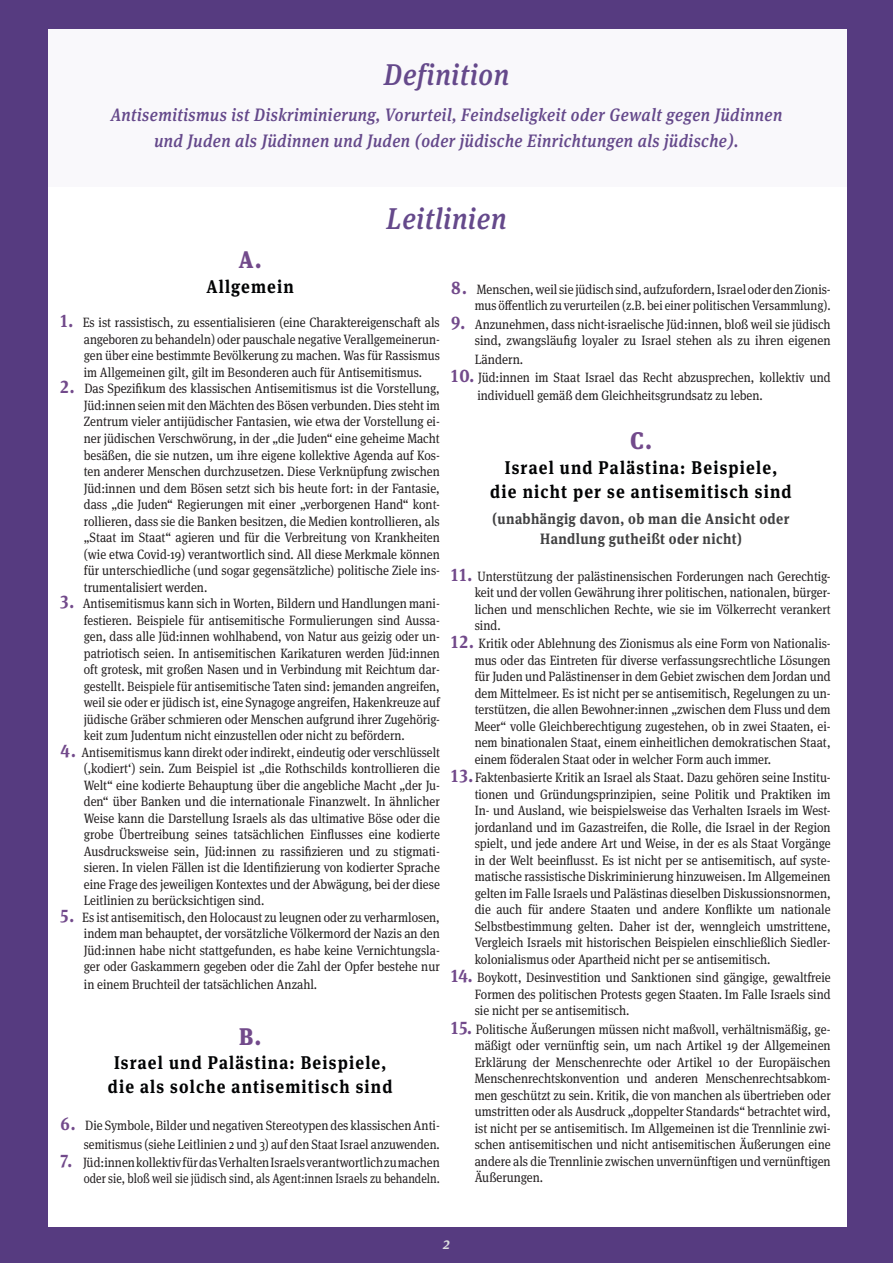
<style>
.page{position:relative;width:893px;height:1263px;background:#563b80}
.page>*{position:absolute;margin:0;border:0;box-sizing:border-box;transform-origin:0 0}
.t1{font:italic 500 30px "Meta Serif Pro";letter-spacing:.03em;color:#65498b;scale:.9 1}
.t2{font:900 24px "Meta Serif Pro";color:#724a8b;scale:.9 1}
.t3{font:700 18.3px "Meta Serif Pro";letter-spacing:.07em;color:#020304;scale:.9 1}
.t4{font:italic 500 18px/25.5px "Meta Serif Pro";letter-spacing:.03em;color:#65498b;text-align:center;scale:.9 1}
.t5{font:italic 500 16.5px "Meta Serif Pro";color:#dcdedf;scale:.9 1}
.t6{font:700 15px "Meta Serif Pro";letter-spacing:.03em;color:#414142;scale:.9 1}
.t7{font:13.5px/16.5px "Meta Serif Pro";color:#231f20;text-align:justify;scale:.9 1}
.t8{font:13.5px/16.5px "Meta Serif Pro";color:#231f20;text-align:justify;scale:.89 1}
.t9{font:13.5px "Meta Serif Pro";color:#231f20;scale:.88 1}
.t10{font:13.5px "Meta Serif Pro";color:#231f20;scale:.84 1}
.t11{font:13.5px/18.3px "Meta Serif Pro";color:#231f20;scale:.92 1}
.s1{font-weight:700;font-size:18.3px;color:#724a8b}
</style>
<div class="page">
<div style="left:48px;top:30px;width:799px;height:1197px;background:#f9f8fb"></div>
<div style="left:48px;top:187px;width:799px;height:1040px;background:#fff"></div>
<p class="t1" style="left:384px;top:52px;width:141px">Definition</p>
<p class="t4" style="left:111px;top:101px;width:748px">Antisemitismus ist Diskriminierung, Vorurteil, Feindseligkeit oder Gewalt gegen Jüdinnen und Juden als Jüdinnen und Juden (oder jüdische Einrichtungen als jüdische).</p>
<p class="t1" style="left:387px;top:196px;width:134px">Leitlinien</p>
<p class="t2" style="left:239px;top:240px;width:27px">A.</p>
<p class="t3" style="left:207px;top:272px;width:98px">Allgemein</p>
<p class="t7" style="left:60px;top:314px;width:423px"><span class="s1">1.</span> Es ist rassistisch, zu essentialisieren (eine Charaktereigenschaft als</p>
<p class="t8" style="left:84px;top:330px;width:401px">angeboren zu behandeln) oder pauschale negative Verallgemeinerun&shy;gen über eine bestimmte Bevölkerung zu machen. Was für Rassismus im Allgemeinen gilt, gilt im Besonderen auch für Antisemitismus.</p>
<p class="t7" style="left:60px;top:380px;width:423px"><span class="s1">2.</span> Das Spezifikum des klassischen Antisemitismus ist die Vorstellung,</p>
<p class="t7" style="left:84px;top:396px;width:397px">Jüd:innen seien mit den Mächten des Bösen verbunden. Dies steht im Zentrum vieler antijüdischer Fantasien, wie etwa der Vorstellung ei&shy;ner jüdischen Verschwörung, in der „die Juden“ eine geheime Macht besäßen, die sie nutzen, um ihre eigene kollektive Agenda auf Kos&shy;ten anderer Menschen durchzusetzen. Diese Verknüpfung zwischen Jüd:innen und dem Bösen setzt sich bis heute fort: in der Fantasie, dass „die Juden“ Regierungen mit einer „verborgenen Hand“ kont&shy;rollieren, dass sie die Banken besitzen, die Medien kontrollieren, als „Staat im Staat“ agieren und für die Verbreitung von Krankheiten (wie etwa Covid-19) verantwortlich sind. All diese Merkmale können für unterschiedliche (und sogar gegensätzliche) politische Ziele ins&shy;trumentalisiert werden.</p>
<p class="t7" style="left:60px;top:594px;width:423px"><span class="s1">3.</span> Antisemitismus kann sich in Worten, Bildern und Handlungen mani-</p>
<p class="t8" style="left:84px;top:611px;width:402px">festieren. Beispiele für antisemitische Formulierungen sind Aussa&shy;gen, dass alle Jüd:innen wohlhabend, von Natur aus geizig oder un&shy;patriotisch seien. In antisemitischen Karikaturen werden Jüd:innen oft grotesk, mit großen Nasen und in Verbindung mit Reichtum dar&shy;gestellt. Beispiele für antisemitische Taten sind: jemanden angreifen, weil sie oder er jüdisch ist, eine Synagoge angreifen, Hakenkreuze auf jüdische Gräber schmieren oder Menschen aufgrund ihrer Zugehörig&shy;keit zum Judentum nicht einzustellen oder nicht zu befördern.</p>
<p class="t9" style="left:60px;top:742px;width:433px"><span class="s1">4.</span> Antisemitismus kann direkt oder indirekt, eindeutig oder verschlüsselt</p>
<p class="t7" style="left:84px;top:759px;width:397px">(‚kodiert‘) sein. Zum Beispiel ist „die Rothschilds kontrollieren die Welt“ eine kodierte Behauptung über die angebliche Macht „der Ju&shy;den“ über Banken und die internationale Finanzwelt. In ähnlicher Weise kann die Darstellung Israels als das ultimative Böse oder die grobe Übertreibung seines tatsächlichen Einflusses eine kodierte Ausdrucksweise sein, Jüd:innen zu rassifizieren und zu stigmati&shy;sieren. In vielen Fällen ist die Identifizierung von kodierter Sprache eine Frage des jeweiligen Kontextes und der Abwägung, bei der diese Leitlinien zu berücksichtigen sind.</p>
<p class="t7" style="left:60px;top:908px;width:423px"><span class="s1">5.</span> Es ist antisemitisch, den Holocaust zu leugnen oder zu verharmlosen,</p>
<p class="t7" style="left:84px;top:924px;width:397px">indem man behauptet, der vorsätzliche Völkermord der Nazis an den Jüd:innen habe nicht stattgefunden, es habe keine Vernichtungsla&shy;ger oder Gaskammern gegeben oder die Zahl der Opfer bestehe nur</p>
<p class="t7" style="left:84px;top:976px;width:261px">in einem Bruchteil der tatsächlichen Anzahl.</p>
<p class="t2" style="left:239px;top:1016px;width:26px">B.</p>
<p class="t3" style="left:114px;top:1048px;width:304px">Israel und Palästina: Beispiele,</p>
<p class="t3" style="left:108px;top:1072px;width:318px">die als solche antisemitisch sind</p>
<p class="t7" style="left:60px;top:1116px;width:423px"><span class="s1">6.</span> Die Symbole, Bilder und negativen Stereotypen des klassischen Anti-</p>
<p class="t9" style="left:84px;top:1134px;width:406px">semitismus (siehe Leitlinien 2 und 3) auf den Staat Israel anzuwenden.</p>
<p class="t7" style="left:60px;top:1153px;width:423px"><span class="s1">7.</span> Jüd:innen kollektiv für das Verhalten Israels verantwortlich zu machen</p>
<p class="t10" style="left:84px;top:1169px;width:425px">oder sie, bloß weil sie jüdisch sind, als Agent:innen Israels zu behandeln.</p>
<p class="t7" style="left:451px;top:280px;width:423px"><span class="s1">8.</span> Menschen, weil sie jüdisch sind, aufzufordern, Israel oder den Zionis-</p>
<p class="t9" style="left:475px;top:296px;width:406px">mus öffentlich zu verurteilen (z.B. bei einer politischen Versammlung).</p>
<p class="t7" style="left:451px;top:315px;width:423px"><span class="s1">9.</span> Anzunehmen, dass nicht-israelische Jüd:innen, bloß weil sie jüdisch</p>
<p class="t11" style="left:475px;top:331px;width:388px">sind, zwangsläufig loyaler zu Israel stehen als zu ihren eigenen<br>Ländern.</p>
<p class="t7" style="left:451px;top:368px;width:423px"><span class="s1">10.</span> Jüd:innen im Staat Israel das Recht abzusprechen, kollektiv und</p>
<p class="t7" style="left:477px;top:387px;width:319px">individuell gemäß dem Gleichheitsgrundsatz zu leben.</p>
<p class="t2" style="left:630px;top:421px;width:26px">C.</p>
<p class="t3" style="left:505px;top:453px;width:304px">Israel und Palästina: Beispiele,</p>
<p class="t3" style="left:490px;top:477px;width:336px">die nicht per se antisemitisch sind</p>
<p class="t6" style="left:493px;top:507px;width:331px">(unabhängig davon, ob man die Ansicht oder</p>
<p class="t6" style="left:540px;top:526px;width:226px">Handlung gutheißt oder nicht)</p>
<p class="t7" style="left:451px;top:567px;width:423px"><span class="s1">11.</span> Unterstützung der palästinensischen Forderungen nach Gerechtig-</p>
<p class="t7" style="left:475px;top:583px;width:397px">keit und der vollen Gewährung ihrer politischen, nationalen, bürger&shy;lichen und menschlichen Rechte, wie sie im Völkerrecht verankert sind.</p>
<p class="t7" style="left:451px;top:635px;width:423px"><span class="s1">12.</span> Kritik oder Ablehnung des Zionismus als eine Form von Nationalis-</p>
<p class="t8" style="left:475px;top:651px;width:402px">mus oder das Eintreten für diverse verfassungsrechtliche Lösungen für Juden und Palästinenser in dem Gebiet zwischen dem Jordan und dem Mittelmeer. Es ist nicht per se antisemitisch, Regelungen zu un&shy;terstützen, die allen Bewohner:innen „zwischen dem Fluss und dem Meer“ volle Gleichberechtigung zugestehen, ob in zwei Staaten, ei&shy;nem binationalen Staat, einem einheitlichen demokratischen Staat, einem föderalen Staat oder in welcher Form auch immer.</p>
<p class="t7" style="left:451px;top:769px;width:423px"><span class="s1">13.</span>Faktenbasierte Kritik an Israel als Staat. Dazu gehören seine Institu-</p>
<p class="t8" style="left:475px;top:785px;width:402px">tionen und Gründungsprinzipien, seine Politik und Praktiken im In- und Ausland, wie beispielsweise das Verhalten Israels im West&shy;jordanland und im Gazastreifen, die Rolle, die Israel in der Region spielt, und jede andere Art und Weise, in der es als Staat Vorgänge in der Welt beeinflusst. Es ist nicht per se antisemitisch, auf syste&shy;matische rassistische Diskriminierung hinzuweisen. Im Allgemeinen gelten im Falle Israels und Palästinas dieselben Diskussionsnormen, die auch für andere Staaten und andere Konflikte um nationale Selbstbestimmung gelten. Daher ist der, wenngleich umstrittene, Vergleich Israels mit historischen Beispielen einschließlich Siedler&shy;kolonialismus oder Apartheid nicht per se antisemitisch.</p>
<p class="t7" style="left:451px;top:968px;width:423px"><span class="s1">14.</span> Boykott, Desinvestition und Sanktionen sind gängige, gewaltfreie</p>
<p class="t8" style="left:475px;top:985px;width:402px">Formen des politischen Protests gegen Staaten. Im Falle Israels sind sie nicht per se antisemitisch.</p>
<p class="t7" style="left:451px;top:1020px;width:423px"><span class="s1">15.</span> Politische Äußerungen müssen nicht maßvoll, verhältnismäßig, ge-</p>
<p class="t8" style="left:475px;top:1036px;width:402px">mäßigt oder vernünftig sein, um nach Artikel 19 der Allgemeinen Erklärung der Menschenrechte oder Artikel 10 der Europäischen Menschenrechtskonvention und anderen Menschenrechtsabkom&shy;men geschützt zu sein. Kritik, die von manchen als übertrieben oder umstritten oder als Ausdruck „doppelter Standards“ betrachtet wird, ist nicht per se antisemitisch. Im Allgemeinen ist die Trennlinie zwi&shy;schen antisemitischen und nicht antisemitischen Äußerungen eine andere als die Trennlinie zwischen unvernünftigen und vernünftigen Äußerungen.</p>
<p class="t5" style="left:443px;top:1230px;width:9px">2</p>
</div>
